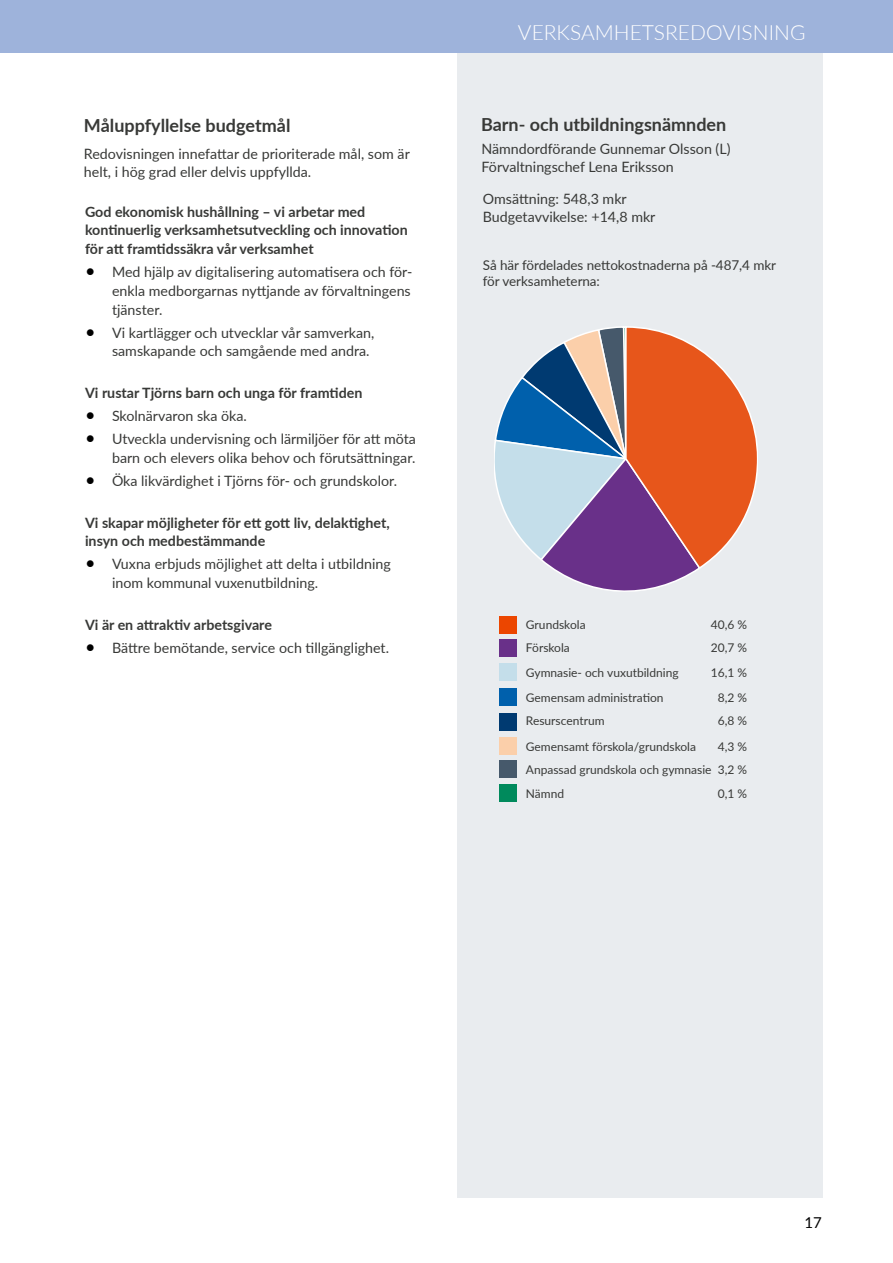
<style>
.page{position:relative;width:893px;height:1263px;background:#fff}
.page>*{position:absolute;margin:0;border:0;box-sizing:border-box;transform-origin:0 0}
.t1{font:300 21px "Lato";color:#fff}
.t2{font:700 18px "Lato";color:#383937}
.t3{font:15px "Lato";color:#000}
.t4{font:14.25px/18.8px "Lato";color:#383937}
.t5{font:700 14.25px/18.8px "Lato";color:#383937}
.t6{font:13.5px/16.2px "Lato";letter-spacing:-.005em;color:#383937}
.t7{font:12px "Lato";color:#383937}
.s1{font-size:18px;color:#000}
</style>
<div class="page">
<div style="left:457px;top:0;width:366px;height:1197px;background:#e9ecef"></div>
<svg style="left:494px;top:326px;width:264px;height:266px"></svg>
<div style="left:499px;top:616px;width:17px;height:17px;background:#ec4600"></div>
<div style="left:499px;top:713px;width:17px;height:17px;background:#003a71"></div>
<div style="left:499px;top:689px;width:17px;height:17px;background:#0060ac"></div>
<div style="left:499px;top:639px;width:17px;height:17px;background:#693089"></div>
<div style="left:499px;top:664px;width:17px;height:17px;background:#c4deea"></div>
<div style="left:500px;top:760px;width:17px;height:17px;background:#46596b"></div>
<div style="left:499px;top:737px;width:17px;height:17px;background:#fbcfaa"></div>
<div style="left:499px;top:785px;width:17px;height:17px;background:#008a5c"></div>
<div style="left:0;top:0;width:893px;height:52px;background:#9eb3db"></div>
<p class="t2" style="left:84px;top:112px;width:208px">Måluppfyllelse budgetmål</p>
<p class="t4" style="left:84px;top:144px;width:327px;line-height:18px">Redovisningen innefattar de prioriterade mål, som är helt, i hög grad eller delvis uppfyllda.</p>
<p class="t5" style="left:85px;top:201px;width:324px">God ekonomisk hushållning – vi arbetar med kontinuerlig verksamhetsutveckling och innovation för att framtidssäkra vår verksamhet</p>
<p class="t4" style="left:112px;top:262px;width:302px;text-align:justify;text-indent:-27px"><span class="s1">•</span> Med hjälp av digitalisering automatisera och för&shy;enkla medborgarnas nyttjande av förvaltningens tjänster.</p>
<p class="t4" style="left:112px;top:322px;width:264px;text-indent:-27px"><span class="s1">•</span> Vi kartlägger och utvecklar vår samverkan, samskapande och samgående med andra.</p>
<p class="t5" style="left:85px;top:383px;width:279px">Vi rustar Tjörns barn och unga för framtiden</p>
<p class="t4" style="left:85px;top:406px;width:163px"><span class="s1">•</span> Skolnärvaron ska öka.</p>
<p class="t4" style="left:85px;top:429px;width:332px;text-align:right"><span class="s1">•</span> Utveckla undervisning och lärmiljöer för att möta barn och elevers olika behov och förutsättningar.</p>
<p class="t4" style="left:85px;top:471px;width:314px"><span class="s1">•</span> Öka likvärdighet i Tjörns för- och grundskolor.</p>
<p class="t5" style="left:85px;top:512px;width:306px">Vi skapar möjligheter för ett gott liv, delaktighet, insyn och medbestämmande</p>
<p class="t4" style="left:112px;top:554px;width:280px;text-indent:-27px"><span class="s1">•</span> Vuxna erbjuds möjlighet att delta i utbildning inom kommunal vuxenutbildning.</p>
<p class="t5" style="left:85px;top:615px;width:188px">Vi är en attraktiv arbetsgivare</p>
<p class="t4" style="left:85px;top:638px;width:305px"><span class="s1">•</span> Bättre bemötande, service och tillgänglighet.</p>
<h1 class="t1" style="left:518px;top:18px;width:289px">VERKSAMHETSREDOVISNING</h1>
<p class="t2" style="left:481px;top:111px;width:247px">Barn- och utbildningsnämnden</p>
<p class="t4" style="left:481px;top:139px;width:251px;line-height:18px">Nämndordförande Gunnemar Olsson (L)<br>Förvaltningschef Lena Eriksson</p>
<p class="t4" style="left:483px;top:190px;width:174px;line-height:18px">Omsättning: 548,3 mkr<br>Budgetavvikelse: +14,8 mkr</p>
<p class="t6" style="left:483px;top:257px;width:295px">Så här fördelades nettokostnaderna på -487,4 mkr för verksamheterna:</p>
<p class="t7" style="left:526px;top:616px;width:61px">Grundskola</p>
<p class="t7" style="left:711px;top:616px;width:38px">40,6 %</p>
<p class="t7" style="left:526px;top:639px;width:45px">Förskola</p>
<p class="t7" style="left:711px;top:639px;width:38px">20,7 %</p>
<p class="t7" style="left:526px;top:664px;width:154px">Gymnasie- och vuxutbildning</p>
<p class="t7" style="left:711px;top:664px;width:38px">16,1 %</p>
<p class="t7" style="left:526px;top:689px;width:139px">Gemensam administration</p>
<p class="t7" style="left:718px;top:689px;width:31px">8,2 %</p>
<p class="t7" style="left:526px;top:712px;width:80px">Resurscentrum</p>
<p class="t7" style="left:718px;top:712px;width:31px">6,8 %</p>
<p class="t7" style="left:526px;top:761px;width:223px">Anpassad grundskola och gymnasie 3,2 %</p>
<p class="t7" style="left:526px;top:738px;width:172px">Gemensamt förskola/grundskola</p>
<p class="t7" style="left:718px;top:738px;width:31px">4,3 %</p>
<p class="t7" style="left:526px;top:785px;width:40px">Nämnd</p>
<p class="t7" style="left:718px;top:785px;width:31px">0,1 %</p>
<p class="t3" style="left:804px;top:1212px;width:19px">17</p>
</div>
